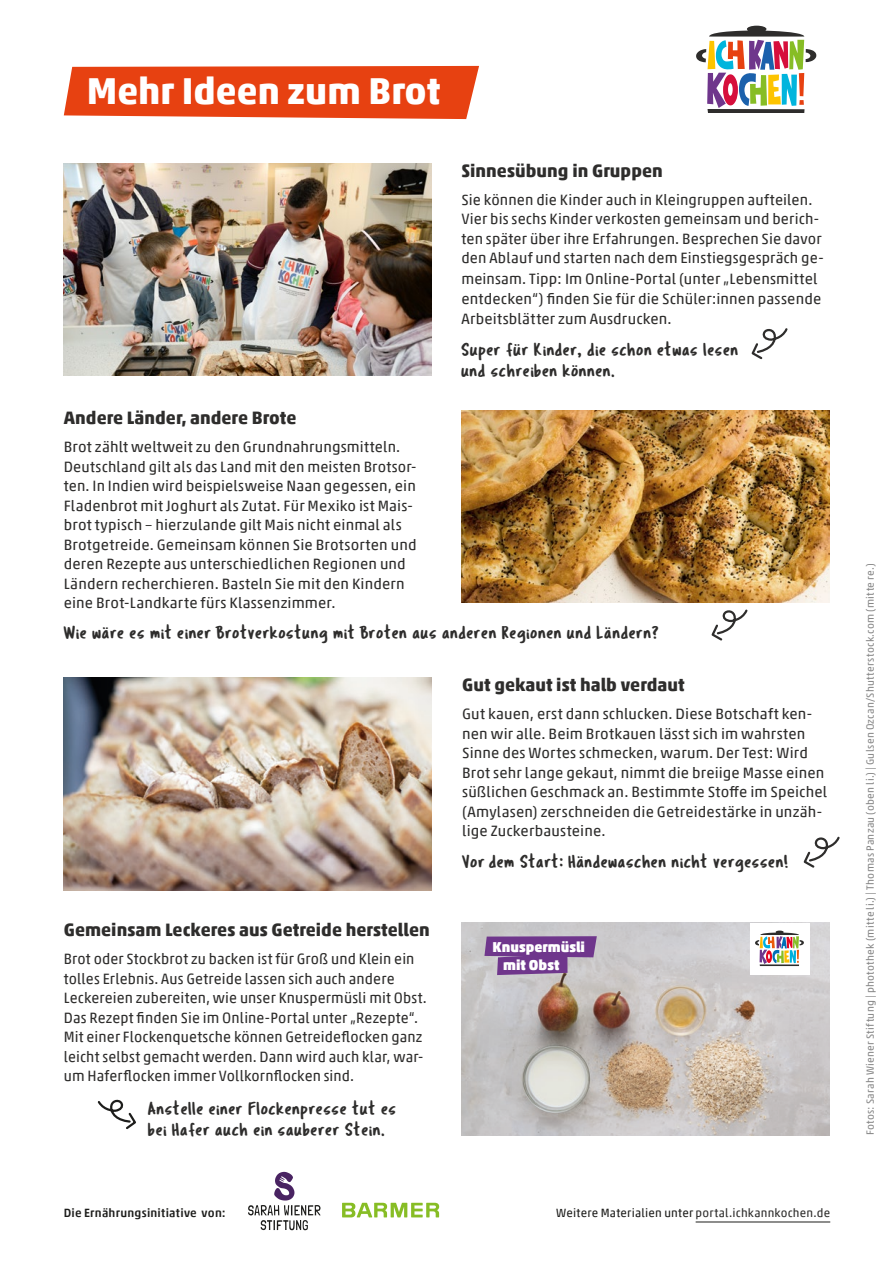
<style>
.page{position:relative;width:893px;height:1263px;background:#fff}
.page>*{position:absolute;margin:0;border:0;box-sizing:border-box;transform-origin:0 0}
.t1{font:700 37.5px "Akko Pro";color:#fff}
.t2{font:18.75px/21px "Tragic Marker";letter-spacing:.025em;color:#2e2d2c}
.t3{font:700 18px "Akko Pro";letter-spacing:.005em;color:#2e2d2c}
.t4{font:15px/19.5px "Akko Pro";letter-spacing:.01em;color:#2e2d2c}
.t5{font:15px/19.5px "Akko Pro";letter-spacing:.01em;color:#2e2d2c;scale:.96 1}
.t6{font:900 14.4px/17.9px "Akko Pro";color:#fff}
.t7{font:12px "Akko Pro";letter-spacing:.02em;color:#1d1d1b}
.t8{font:500 12px "Akko Pro";letter-spacing:.02em;color:#1d1d1b}
.t9{font:10.5px "Akko Pro";letter-spacing:.03em;color:#878787}
.s1{color:#2e2d2c}
</style>
<div class="page">
<img style="left:64px;top:163px;width:368px;height:213px">
<img style="left:461px;top:411px;width:368px;height:191px">
<svg style="left:711px;top:609px;width:37px;height:32px"></svg>
<svg style="left:751px;top:328px;width:37px;height:32px"></svg>
<svg style="left:64px;top:66px;width:415px;height:53px;background:#e84d20"></svg>
<img style="left:461px;top:923px;width:368px;height:212px">
<div style="left:750px;top:923px;width:59px;height:51px;background:#fff"></div>
<svg style="left:755px;top:930px;width:49px;height:36px"></svg>
<svg style="left:484px;top:936px;width:113px;height:39px;background:#835699"></svg>
<img style="left:64px;top:677px;width:368px;height:213px">
<svg style="left:803px;top:836px;width:37px;height:32px"></svg>
<svg style="left:97px;top:1099px;width:39px;height:31px"></svg>
<svg style="left:696px;top:26px;width:120px;height:87px"></svg>
<hr style="left:696px;top:1221px;width:134px;height:1px;background:#1d1d1b">
<svg style="left:342px;top:1203px;width:97px;height:14px"></svg>
<svg style="left:248px;top:1172px;width:73px;height:58px"></svg>
<h1 class="t1" style="left:87px;top:68px;width:355px">Mehr Ideen zum Brot</h1>
<p class="t3" style="left:461px;top:160px;width:203px">Sinnesübung in Gruppen</p>
<p class="t4" style="left:461px;top:190px;width:364px">Sie können die Kinder auch in Kleingruppen aufteilen.<br>Vier bis sechs Kinder verkosten gemeinsam und berich&shy;ten später über ihre Erfahrungen. Besprechen Sie davor den Ablauf und starten nach dem Einstiegsgespräch ge&shy;meinsam. Tipp: Im Online-Portal (unter „Lebensmittel entdecken“) finden Sie für die Schüler:innen passende Arbeitsblätter zum Ausdrucken.</p>
<p class="t2" style="left:461px;top:339px;width:279px">Super für Kinder, die schon etwas lesen und schreiben können.</p>
<p class="t3" style="left:64px;top:407px;width:234px">Andere Länder, andere Brote</p>
<p class="t4" style="left:64px;top:437px;width:354px">Brot zählt weltweit zu den Grundnahrungsmitteln.<br>Deutschland gilt als das Land mit den meisten Brotsor&shy;ten. In Indien wird beispielsweise Naan gegessen, ein Fladenbrot mit Joghurt als Zutat. Für Mexiko ist Mais&shy;brot typisch – hierzulande gilt Mais nicht einmal als Brotgetreide. Gemeinsam können Sie Brotsorten und deren Rezepte aus unterschiedlichen Regionen und Ländern recherchieren. Basteln Sie mit den Kindern eine Brot-Landkarte fürs Klassenzimmer.</p>
<p class="t2" style="left:64px;top:622px;width:597px">Wie wäre es mit einer Brotverkostung mit Broten aus anderen Regionen und Ländern?</p>
<p class="t3" style="left:64px;top:919px;width:367px">Gemeinsam Leckeres aus Getreide herstellen</p>
<p class="t5" style="left:64px;top:949px;width:380px">Brot oder Stockbrot zu backen ist für Groß und Klein ein tolles Erlebnis. Aus Getreide lassen sich auch andere Leckereien zubereiten, wie unser Knuspermüsli mit Obst.<br>Das Rezept finden Sie im Online-Portal unter „Rezepte“.<br>Mit einer Flockenquetsche können Getreideflocken ganz leicht selbst gemacht werden. Dann wird auch klar, war&shy;um Haferflocken immer Vollkornflocken sind.</p>
<p class="t2" style="left:148px;top:1098px;width:250px">Anstelle einer Flockenpresse tut es bei Hafer auch ein sauberer Stein.</p>
<p class="t3" style="left:462px;top:674px;width:224px">Gut gekaut ist halb verdaut</p>
<p class="t4" style="left:462px;top:704px;width:366px">Gut kauen, erst dann schlucken. Diese Botschaft ken&shy;nen wir alle. Beim Brotkauen lässt sich im wahrsten Sinne des Wortes schmecken, warum. Der Test: Wird Brot sehr lange gekaut, nimmt die breiige Masse einen süßlichen Geschmack an. Bestimmte Stoffe im Speichel (Amylasen) zerschneiden die Getreidestärke in unzäh&shy;lige Zuckerbausteine.</p>
<p class="t2" style="left:462px;top:851px;width:328px">Vor dem Start: Händewaschen nicht vergessen!</p>
<p class="t6" style="left:503px;top:938px;width:83px;text-indent:-11px">Knuspermüsli mit Obst</p>
<p class="t8" style="left:64px;top:1206px;width:164px">Die Ernährungsinitiative von:</p>
<p class="t7" style="left:556px;top:1206px;width:276px">Weitere Materialien unter <span class="s1">portal.ichkannkochen.de</span></p>
<p class="t9" style="left:864px;top:1135px;width:573px;rotate:-90deg">Fotos: Sarah Wiener Stiftung | photothek (mitte li.) | Thomas Panzau (oben li.) | Gulsen Ozcan/Shutterstock.com (mitte re.)</p>
</div>
